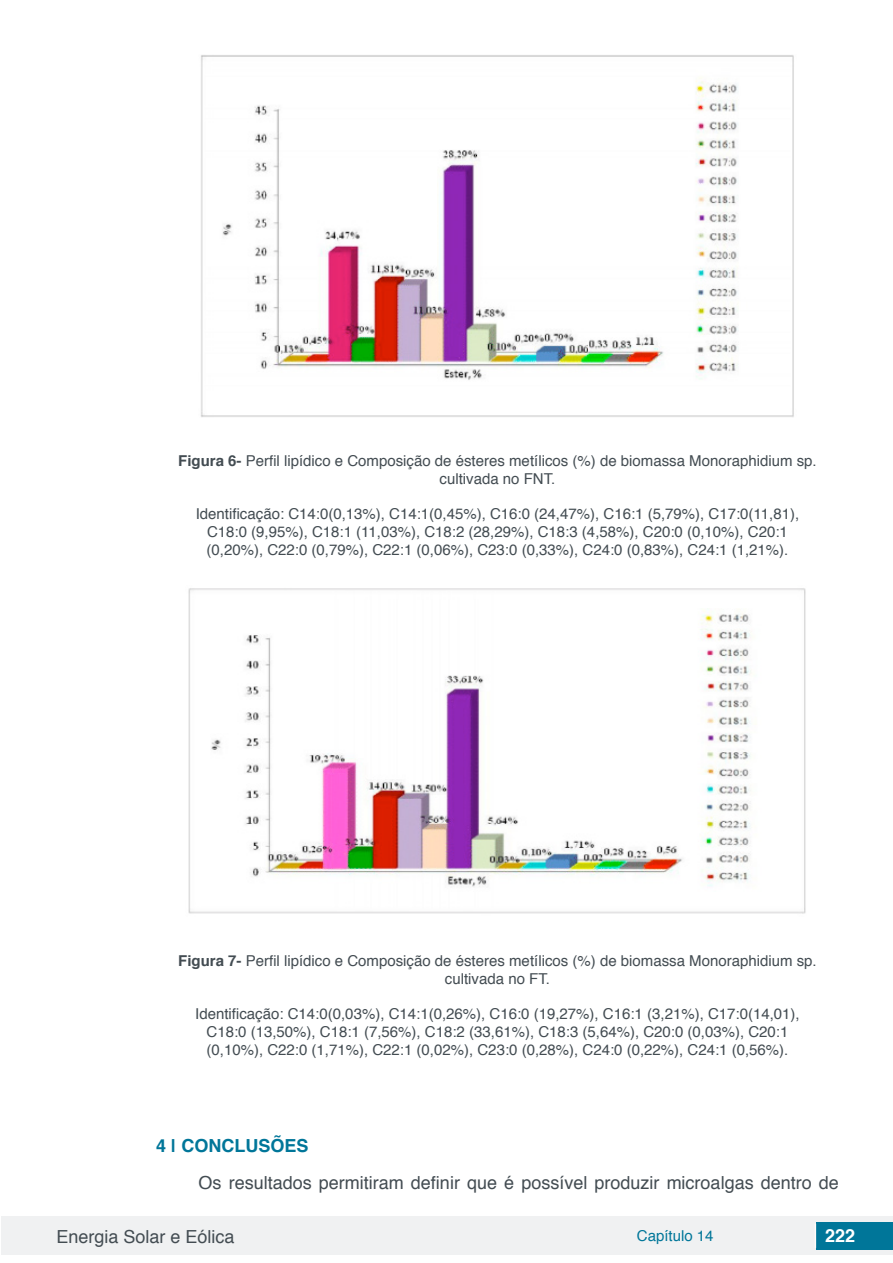
<style>
.page{position:relative;width:893px;height:1263px;background:#fff}
.page>*{position:absolute;margin:0;border:0;box-sizing:border-box;transform-origin:0 0}
.t1{font:18px "Helvetica";color:#434c52}
.t2{font:700 18px "Helvetica";color:#007699}
.t3{font:700 18px "Helvetica";color:#fff}
.t4{font:15px/18px "Helvetica";color:#434c52;text-align:center}
.t5{font:15px "Helvetica";color:#007699}
.s1{font-weight:700}
</style>
<div class="page">
<div style="left:1px;top:1216px;width:891px;height:38px;background:#f0f1f2"></div>
<div style="left:816px;top:1222px;width:77px;height:27px;background:#007699"></div>
<svg style="left:815px;top:1224px;width:1px;height:24px"></svg>
<img style="left:201px;top:55px;width:593px;height:362px">
<img style="left:188px;top:588px;width:618px;height:326px">
<p class="t4" style="left:178px;top:452px;width:640px"><span class="s1">Figura 6-</span> Perfil lipídico e Composição de ésteres metílicos (%) de biomassa Monoraphidium sp. cultivada no FNT.</p>
<p class="t4" style="left:196px;top:505px;width:605px">Identificação: C14:0(0,13%), C14:1(0,45%), C16:0 (24,47%), C16:1 (5,79%), C17:0(11,81),<br>C18:0 (9,95%), C18:1 (11,03%), C18:2 (28,29%), C18:3 (4,58%), C20:0 (0,10%), C20:1 (0,20%), C22:0 (0,79%), C22:1 (0,06%), C23:0 (0,33%), C24:0 (0,83%), C24:1 (1,21%).</p>
<p class="t4" style="left:178px;top:952px;width:640px"><span class="s1">Figura 7-</span> Perfil lipídico e Composição de ésteres metílicos (%) de biomassa Monoraphidium sp. cultivada no FT.</p>
<p class="t4" style="left:195px;top:1005px;width:606px">Identificação: C14:0(0,03%), C14:1(0,26%), C16:0 (19,27%), C16:1 (3,21%), C17:0(14,01),<br>C18:0 (13,50%), C18:1 (7,56%), C18:2 (33,61%), C18:3 (5,64%), C20:0 (0,03%), C20:1 (0,10%), C22:0 (1,71%), C22:1 (0,02%), C23:0 (0,28%), C24:0 (0,22%), C24:1 (0,56%).</p>
<p class="t2" style="left:156px;top:1131px;width:154px">4 | CONCLUSÕES</p>
<p class="t1" style="left:199px;top:1169px;width:642px">Os resultados permitiram definir que é possível produzir microalgas dentro de</p>
<p class="t1" style="left:56px;top:1223px;width:180px">Energia Solar e Eólica</p>
<p class="t5" style="left:637px;top:1224px;width:78px">Capítulo 14</p>
<p class="t3" style="left:825px;top:1221px;width:32px">222</p>
</div>
